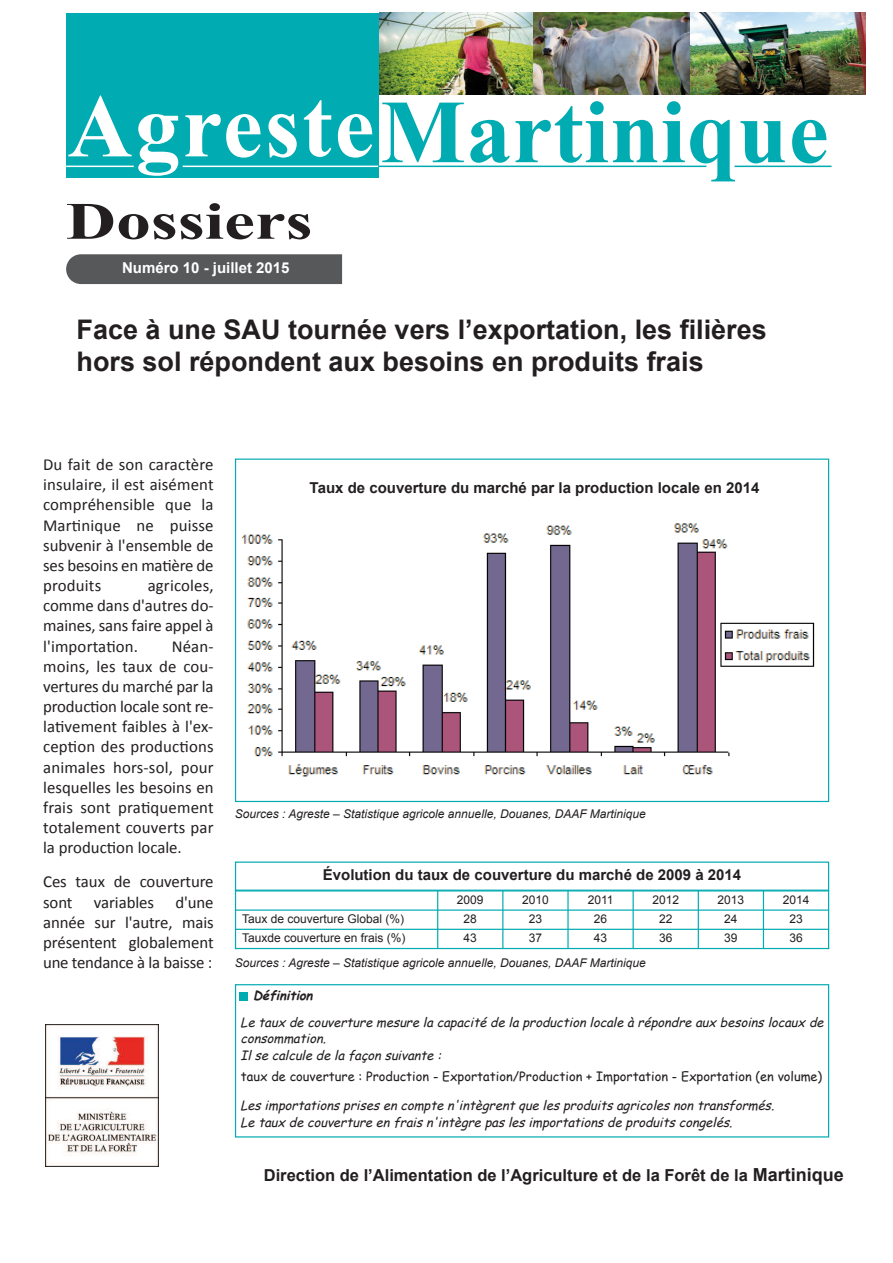
<style>
.page{position:relative;width:893px;height:1263px;background:#fff}
.page>*{position:absolute;margin:0;border:0;box-sizing:border-box;transform-origin:0 0}
.t1{font:700 90px "Times New Roman";letter-spacing:.01em;color:#00abb1}
.t2{font:700 52.5px "Times New Roman";color:#231f20;scale:1.32 1}
.t3{font:700 27px/32.4px "Arial";color:#231f20}
.t4{font:16.8px/20.1px "Calibri";letter-spacing:-.005em;color:#231f20;text-align:justify}
.t5{font:700 16.5px "Arial";color:#231f20}
.t6{font:700 15px "Arial";color:#231f20}
.t7{font:700 15px "Arial";color:#fff}
.t8{font:italic 12.75px/16.6px "Comic Sans MS";color:#231f20}
.t9{font:12.75px "Comic Sans MS";color:#231f20}
.t10{font:italic 700 12.75px "Comic Sans MS";color:#231f20}
.t11{font:italic 12px "Arial";color:#231f20}
.t12{font:12px "Arial";color:#231f20}
.s1{color:#fff}
.s2{font-size:18px}
</style>
<div class="page">
<div style="left:66px;top:13px;width:312px;height:164px;background:#00abb1"></div>
<hr style="left:66px;top:166px;width:68px;height:1px;background:#fff">
<hr style="left:183px;top:166px;width:195px;height:1px;background:#fff">
<hr style="left:378px;top:166px;width:328px;height:1px;background:#00abb1">
<hr style="left:734px;top:166px;width:97px;height:1px;background:#00abb1">
<div style="left:66px;top:254px;width:276px;height:30px;background:#57585a"></div>
<img style="left:690px;top:13px;width:175px;height:81px">
<img style="left:533px;top:13px;width:157px;height:81px">
<img style="left:379px;top:13px;width:154px;height:81px">
<img style="left:46px;top:1025px;width:112px;height:141px">
<img style="left:241px;top:523px;width:574px;height:254px">
<hr style="left:235px;top:890px;width:1px;height:59px;background:#00abb1">
<hr style="left:437px;top:890px;width:1px;height:59px;background:#00abb1">
<hr style="left:502px;top:890px;width:1px;height:59px;background:#00abb1">
<hr style="left:567px;top:890px;width:2px;height:59px;background:#00abb1">
<hr style="left:633px;top:890px;width:1px;height:59px;background:#00abb1">
<hr style="left:698px;top:890px;width:1px;height:59px;background:#00abb1">
<hr style="left:763px;top:890px;width:1px;height:59px;background:#00abb1">
<hr style="left:828px;top:890px;width:1px;height:59px;background:#00abb1">
<hr style="left:235px;top:909px;width:594px;height:2px;background:#00abb1">
<hr style="left:235px;top:929px;width:594px;height:1px;background:#00abb1">
<hr style="left:235px;top:948px;width:594px;height:1px;background:#00abb1">
<div style="left:235px;top:861px;width:594px;height:30px;border:1px solid #00abb1"></div>
<div style="left:235px;top:984px;width:594px;height:153px;border:1px solid #00abb1"></div>
<div style="left:239px;top:992px;width:9px;height:8px;background:#00abb1"></div>
<h1 class="t1" style="left:68px;top:82px;width:762px"><span class="s1">Agreste</span>Martinique</h1>
<h2 class="t2" style="left:66px;top:192px;width:188px">Dossiers</h2>
<p class="t7" style="left:122px;top:260px;width:169px">Numéro 10 - juillet 2015</p>
<h3 class="t3" style="left:77px;top:313px;width:692px">Face à une SAU tournée vers l’exportation, les filières hors sol répondent aux besoins en produits frais</h3>
<p class="t4" style="left:43px;top:456px;width:172px">Du fait de son caractère insulaire, il est aisément compréhensible que la Martinique ne puisse subvenir à l'ensemble de ses besoins en matière de produits</p>
<p class="t4" style="left:43px;top:577px;width:172px;text-indent:105px">agricoles, comme dans d'autres do&shy;maines, sans faire appel à l'importation.</p>
<p class="t4" style="left:43px;top:637px;width:172px;text-indent:129px">Néan&shy;moins, les taux de cou&shy;vertures du marché par la production locale sont re&shy;lativement faibles à l'ex&shy;ception des productions animales hors-sol, pour lesquelles les besoins en frais sont pratiquement totalement couverts par la production locale.</p>
<p class="t4" style="left:43px;top:873px;width:172px">Ces taux de couverture sont</p>
<p class="t4" style="left:43px;top:893px;width:172px;text-indent:132px">d'une année sur l'autre, mais présentent globalement une tendance à la baisse :</p>
<p class="t4" style="left:94px;top:893px;width:62px">variables</p>
<p class="t6" style="left:310px;top:479px;width:451px">Taux de couverture du marché par la production locale en 2014</p>
<p class="t11" style="left:235px;top:807px;width:412px">Sources : Agreste – Statistique agricole annuelle, Douanes, DAAF Martinique</p>
<p class="t6" style="left:323px;top:866px;width:420px">Évolution du taux de couverture du marché de 2009 à 2014</p>
<p class="t12" style="left:457px;top:893px;width:28px">2009</p>
<p class="t12" style="left:522px;top:893px;width:28px">2010</p>
<p class="t12" style="left:588px;top:893px;width:27px">2011</p>
<p class="t12" style="left:652px;top:893px;width:28px">2012</p>
<p class="t12" style="left:717px;top:893px;width:28px">2013</p>
<p class="t12" style="left:783px;top:893px;width:28px">2014</p>
<p class="t12" style="left:242px;top:912px;width:164px">Taux de couverture Global (%)</p>
<p class="t12" style="left:464px;top:912px;width:15px">28</p>
<p class="t12" style="left:529px;top:912px;width:15px">23</p>
<p class="t12" style="left:594px;top:912px;width:15px">26</p>
<p class="t12" style="left:659px;top:912px;width:15px">22</p>
<p class="t12" style="left:724px;top:912px;width:15px">24</p>
<p class="t12" style="left:789px;top:912px;width:15px">23</p>
<p class="t12" style="left:242px;top:931px;width:165px">Tauxde couverture en frais (%)</p>
<p class="t12" style="left:464px;top:931px;width:15px">43</p>
<p class="t12" style="left:529px;top:931px;width:15px">37</p>
<p class="t12" style="left:594px;top:931px;width:15px">43</p>
<p class="t12" style="left:659px;top:931px;width:15px">36</p>
<p class="t12" style="left:724px;top:931px;width:15px">39</p>
<p class="t12" style="left:789px;top:931px;width:15px">36</p>
<p class="t11" style="left:235px;top:956px;width:412px">Sources : Agreste – Statistique agricole annuelle, Douanes, DAAF Martinique</p>
<p class="t10" style="left:253px;top:986px;width:64px">Définition</p>
<p class="t8" style="left:241px;top:1013px;width:587px">Le taux de couverture mesure la capacité de la production locale à répondre aux besoins locaux de consommation.<br>Il se calcule de la façon suivante :</p>
<p class="t8" style="left:241px;top:1096px;width:538px">Les importations prises en compte n'intègrent que les produits agricoles non transformés.<br>Le taux de couverture en frais n'intègre pas les importations de produits congelés.</p>
<p class="t9" style="left:241px;top:1066px;width:583px">taux de couverture : Production - Exportation/Production + Importation - Exportation (en volume)</p>
<p class="t5" style="left:264px;top:1166px;width:582px">Direction de l’Alimentation de l’Agriculture et de la Forêt de la <span class="s2">Martinique</span></p>
</div>
